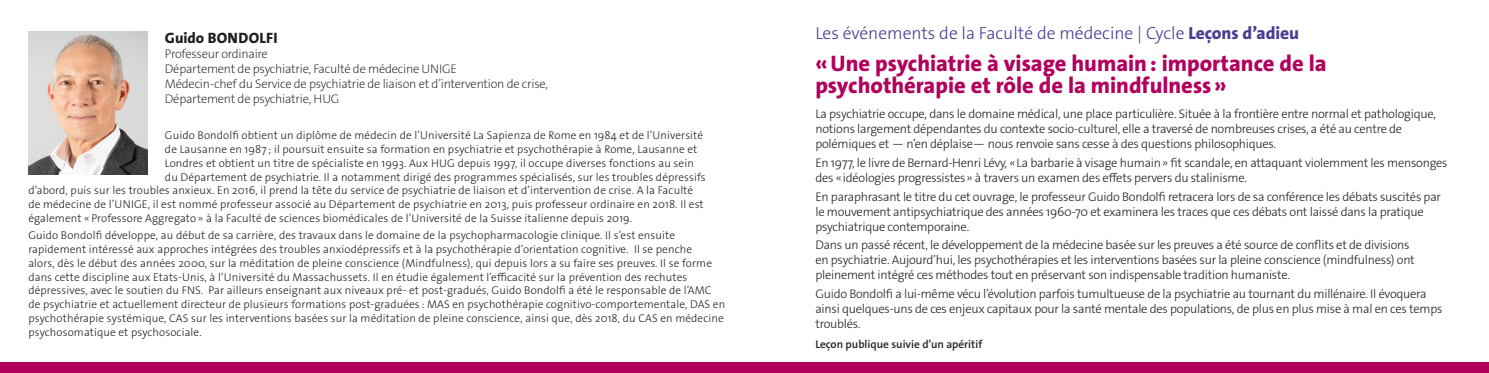
<style>
.page{position:relative;width:1489px;height:373px;background:#fff}
.page>*{position:absolute;margin:0;border:0;box-sizing:border-box;transform-origin:0 0}
.t1{font:800 22.5px/22.5px "The Sans Os F";color:#b1015c}
.t2{font:300 17.5px "The Sans Os F";color:#4a3c93}
.t3{font:800 15px "The Sans Os F";letter-spacing:.02em;color:#231f20}
.t4{font:300 12.5px/15px "The Sans Os F";letter-spacing:-.02em;color:#231f20}
.t5{font:200 12.5px/15px "The Sans Os F";letter-spacing:-.02em;color:#231f20}
.t6{font:300 11.25px/13.8px "The Sans Os F";letter-spacing:.01em;color:#231f20}
.t7{font:600 11.25px "The Sans Os F";color:#231f20}
.s1{font-weight:800}
</style>
<div class="page">
<div style="left:0;top:362px;width:1488px;height:10px;background:#b1015c"></div>
<img style="left:28px;top:32px;width:119px;height:142px">
<p class="t3" style="left:165px;top:28px;width:114px">Guido BONDOLFI</p>
<p class="t2" style="left:815px;top:21px;width:485px">Les événements de la Faculté de médecine | Cycle <span class="s1">Leçons d’adieu</span></p>
<p class="t5" style="left:165px;top:46px;width:104px">Professeur ordinaire</p>
<p class="t5" style="left:165px;top:61px;width:384px">Département de psychiatrie, Faculté de médecine UNIGE<br>Médecin-chef du Service de psychiatrie de liaison et d’intervention de crise,<br>Département de psychiatrie, HUG</p>
<p class="t6" style="left:165px;top:128px;width:539px">Guido Bondolfi obtient un diplôme de médecin de l’Université La Sapienza de Rome en 1984 et de l’Université</p>
<p class="t6" style="left:165px;top:142px;width:534px">de Lausanne en 1987 ; il poursuit ensuite sa formation en psychiatrie et psychothérapie à Rome, Lausanne et</p>
<p class="t6" style="left:165px;top:156px;width:530px">Londres et obtient un titre de spécialiste en 1993. Aux HUG depuis 1997, il occupe diverses fonctions au sein</p>
<p class="t6" style="left:165px;top:169px;width:542px">du Département de psychiatrie. Il a notamment dirigé des programmes spécialisés, sur les troubles dépressifs</p>
<p class="t6" style="left:28px;top:183px;width:666px">d’abord, puis sur les troubles anxieux. En 2016, il prend la tête du service de psychiatrie de liaison et d’intervention de crise. A la Faculté</p>
<p class="t6" style="left:28px;top:197px;width:677px">de médecine de l’UNIGE, il est nommé professeur associé au Département de psychiatrie en 2013, puis professeur ordinaire en 2018. Il est</p>
<p class="t6" style="left:28px;top:211px;width:605px">également « Professore Aggregato » à la Faculté de sciences biomédicales de l’Université de la Suisse italienne depuis 2019.</p>
<p class="t6" style="left:28px;top:228px;width:698px">Guido Bondolfi développe, au début de sa carrière, des travaux dans le domaine de la psychopharmacologie clinique. Il s’est ensuite rapidement intéressé aux approches intégrées des troubles anxiodépressifs et à la psychothérapie d’orientation cognitive. Il se penche<br>alors, dès le début des années 2000, sur la méditation de pleine conscience (Mindfulness), qui depuis lors a su faire ses preuves. Il se forme dans cette discipline aux Etats-Unis, à l’Université du Massachussets. Il en étudie également l’efficacité sur la prévention des rechutes dépressives, avec le soutien du FNS. Par ailleurs enseignant aux niveaux pré- et post-gradués, Guido Bondolfi a été le responsable de l’AMC de psychiatrie et actuellement directeur de plusieurs formations post-graduées : MAS en psychothérapie cognitivo-comportementale, DAS en psychothérapie systémique, CAS sur les interventions basées sur la méditation de pleine conscience, ainsi que, dès 2018, du CAS en médecine psychosomatique et psychosociale.</p>
<p class="t1" style="left:815px;top:52px;width:512px">«Une psychiatrie à visage humain: importance de la psychothérapie et rôle de la mindfulness»</p>
<p class="t4" style="left:815px;top:106px;width:622px">La psychiatrie occupe, dans le domaine médical, une place particulière. Située à la frontière entre normal et pathologique, notions largement dépendantes du contexte socio-culturel, elle a traversé de nombreuses crises, a été au centre de polémiques et — n’en déplaise— nous renvoie sans cesse à des questions philosophiques.</p>
<p class="t4" style="left:815px;top:155px;width:633px">En 1977, le livre de Bernard-Henri Lévy, «La barbarie à visage humain» fit scandale, en attaquant violemment les mensonges des «idéologies progressistes» à travers un examen des effets pervers du stalinisme.</p>
<p class="t4" style="left:815px;top:188px;width:627px">En paraphrasant le titre du cet ouvrage, le professeur Guido Bondolfi retracera lors de sa conférence les débats suscités par le mouvement antipsychiatrique des années 1960-70 et examinera les traces que ces débats ont laissé dans la pratique psychiatrique contemporaine.</p>
<p class="t4" style="left:815px;top:237px;width:601px">Dans un passé récent, le développement de la médecine basée sur les preuves a été source de conflits et de divisions en psychiatrie. Aujourd’hui, les psychothérapies et les interventions basées sur la pleine conscience (mindfulness) ont pleinement intégré ces méthodes tout en préservant son indispensable tradition humaniste.</p>
<p class="t4" style="left:815px;top:286px;width:628px">Guido Bondolfi a lui-même vécu l’évolution parfois tumultueuse de la psychiatrie au tournant du millénaire. Il évoquera ainsi quelques-uns de ces enjeux capitaux pour la santé mentale des populations, de plus en plus mise à mal en ces temps troublés.</p>
<p class="t7" style="left:815px;top:336px;width:168px">Leçon publique suivie d’un apéritif</p>
</div>
